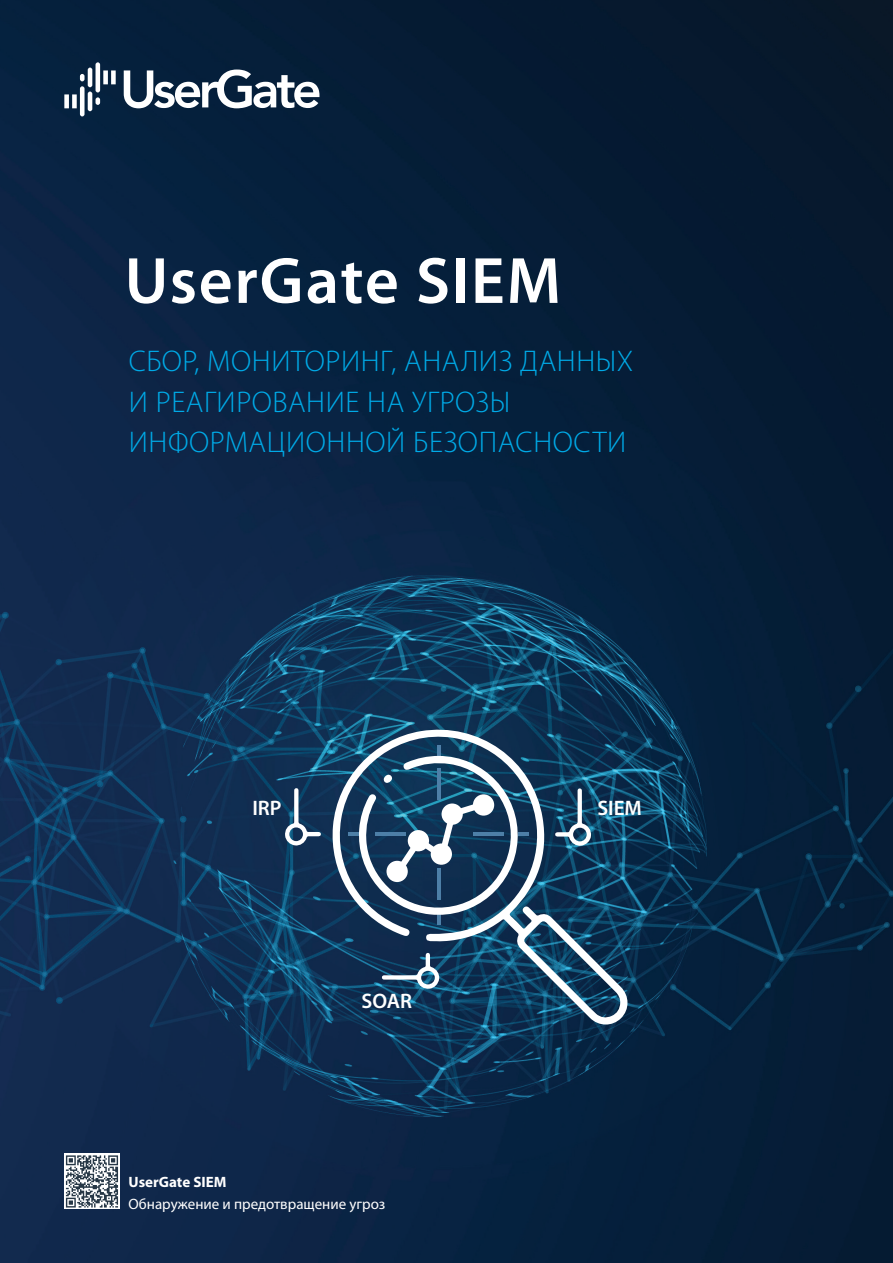
<style>
.page{position:relative;width:893px;height:1263px;background:#fff}
.page>*{position:absolute;margin:0;border:0;box-sizing:border-box;transform-origin:0 0}
.t1{font:600 66px "Myriad Pro";letter-spacing:.025em;color:#fff}
.t2{font:300 30px/40.5px "Myriad Pro";letter-spacing:.02em;color:#00aae7}
.t3{font:600 21px "Myriad Pro";color:#fff}
.t4{font:15px/22.2px "Myriad Pro";color:#fff}
.s1{font-weight:700}
</style>
<div class="page">
<img style="left:0;top:0;width:893px;height:1263px">
<svg style="left:124px;top:70px;width:195px;height:38px"></svg>
<svg style="left:64px;top:62px;width:52px;height:54px"></svg>
<svg style="left:285px;top:788px;width:36px;height:58px"></svg>
<svg style="left:329px;top:722px;width:301px;height:305px;background:#28506e"></svg>
<svg style="left:356px;top:756px;width:164px;height:163px"></svg>
<div style="left:64px;top:1154px;width:56px;height:55px;background:linear-gradient(to bottom,#f4f5f6,#f6f7f8)"></div>
<svg style="left:66px;top:1155px;width:52px;height:52px"></svg>
<p class="t1" style="left:125px;top:239px;width:438px">UserGate SIEM</p>
<p class="t2" style="left:129px;top:342px;width:506px">СБОР, МОНИТОРИНГ, АНАЛИЗ ДАННЫХ</p>
<p class="t2" style="left:129px;top:382px;width:499px">И РЕАГИРОВАНИЕ НА УГРОЗЫ<br>ИНФОРМАЦИОННОЙ БЕЗОПАСНОСТИ</p>
<p class="t3" style="left:252px;top:795px;width:31px">IRP</p>
<p class="t3" style="left:597px;top:795px;width:46px">SIEM</p>
<p class="t3" style="left:362px;top:987px;width:52px">SOAR</p>
<p class="t4" style="left:129px;top:1170px;width:258px"><span class="s1">UserGate SIEM<br></span>Обнаружение и предотвращение угроз</p>
</div>
